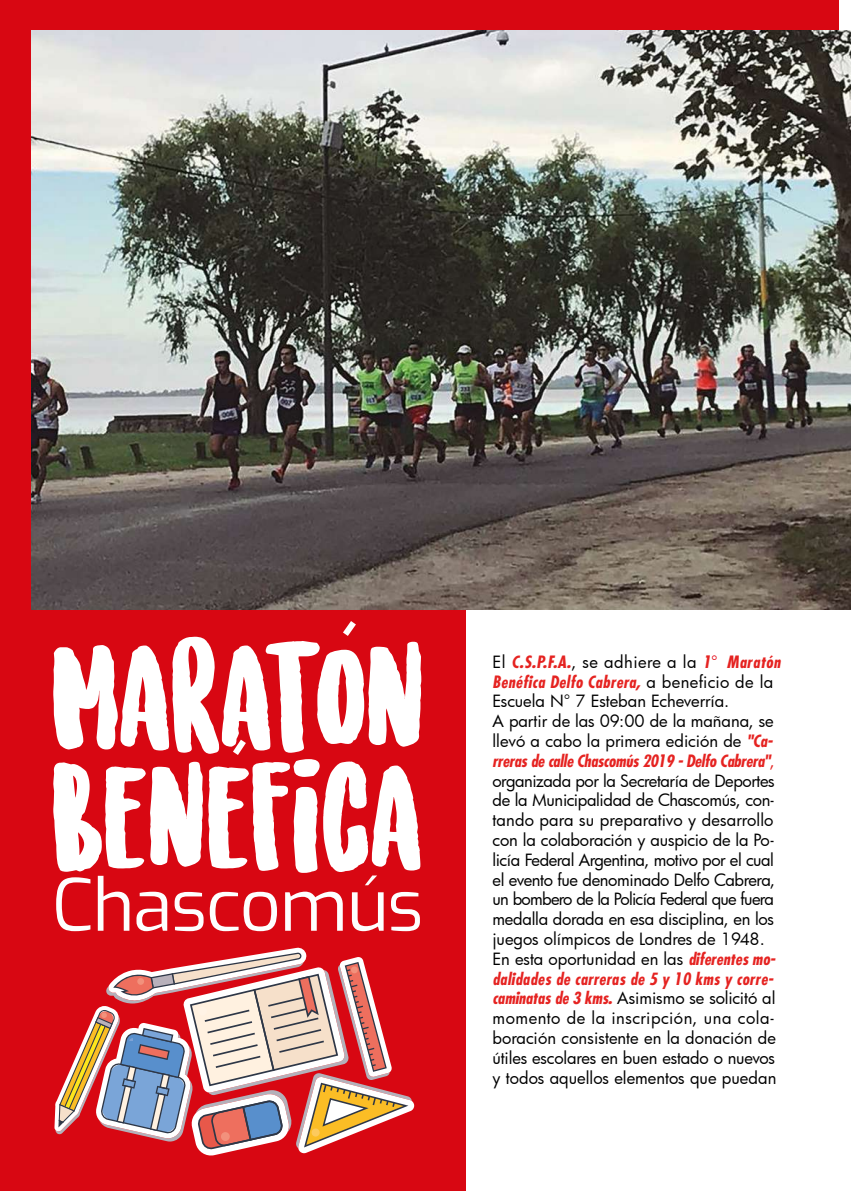
<style>
.page{position:relative;width:851px;height:1191px;background:#fff}
.page>*{position:absolute;margin:0;border:0;box-sizing:border-box;transform-origin:0 0}
.t1{font:141px/120px "Sunrise International Demo";color:#fff}
.t2{font:72px "Exo";letter-spacing:-.02em;color:#fefefe}
.t3{font:16.5px/19.8px "Futura";letter-spacing:-.015em;color:#000}
.s1{font-weight:700;font-style:italic;font-stretch:condensed;color:#e52321}
.s2{color:#e30613}
.s3{color:#e52321}
</style>
<div class="page">
<div style="left:0;top:579px;width:466px;height:612px;background:#d80712"></div>
<svg style="left:343px;top:621px;width:13px;height:15px"></svg>
<svg style="left:233px;top:739px;width:13px;height:16px"></svg>
<svg style="left:54px;top:947px;width:360px;height:209px"></svg>
<div style="left:0;top:0;width:837px;height:580px;background:#d80712"></div>
<img style="left:32px;top:30px;width:818px;height:580px">
<h1 class="t1" style="left:52px;top:646px;width:373px">MARATON<br>BENEFICA</h1>
<h2 class="t2" style="left:52px;top:851px;width:373px">Chascomús</h2>
<p class="t3" style="left:492px;top:651px;width:289px">El <span class="s1">C.S.P.F.A.</span>, se adhiere a la <span class="s1">1</span><span class="s2">°</span><span class="s1">° Maratón Benéfica Delfo Cabrera,</span> a beneficio de la Escuela N° 7 Esteban Echeverría.<br>A partir de las 09:00 de la mañana, se llevó a cabo la primera edición de <span class="s1">"Ca&shy;rreras de calle Chascomús 2019 - Delfo Cabrera"</span><span class="s3">, </span>organizada por la Secretaría de Deportes de la Municipalidad de Chascomús, con&shy;tando para su preparativo y desarrollo con la colaboración y auspicio de la Po&shy;licía Federal Argentina, motivo por el cual el evento fue denominado Delfo Cabrera, un bombero de la Policía Federal que fuera medalla dorada en esa disciplina, en los juegos olímpicos de Londres de 1948.<br>En esta oportunidad en las <span class="s1">diferentes mo&shy;dalidades de carreras de 5 y 10 kms y corre&shy;caminatas de 3 kms.</span> Asimismo se solicitó al momento de la inscripción, una cola&shy;boración consistente en la donación de útiles escolares en buen estado o nuevos y todos aquellos elementos que puedan</p>
</div>
